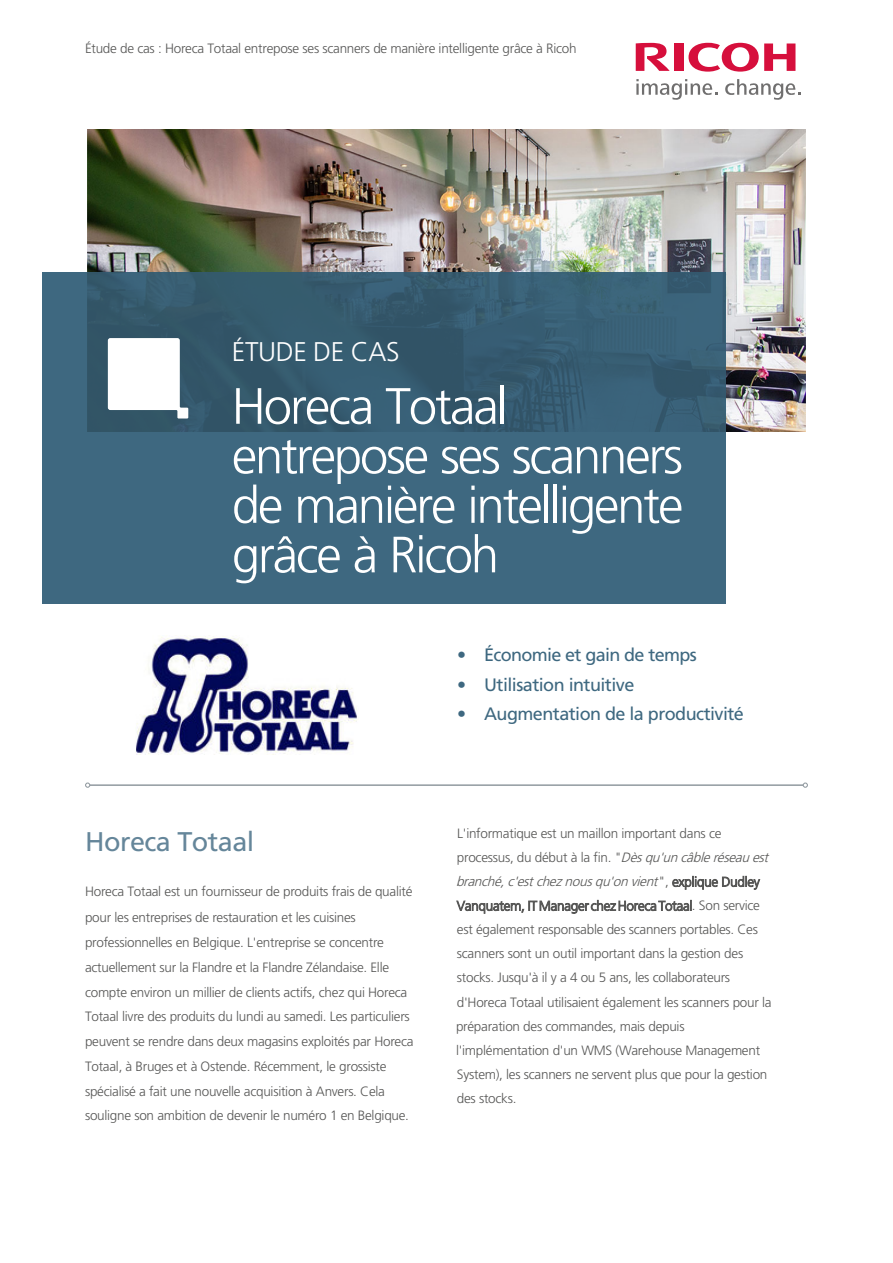
<style>
.page{position:relative;width:893px;height:1263px;background:#fff}
.page>*{position:absolute;margin:0;border:0;box-sizing:border-box;transform-origin:0 0}
.t1{font:300 51px/49.5px "Frutiger";letter-spacing:-.045em;color:#fff}
.t2{font:27px "Frutiger";letter-spacing:-.02em;color:#65869a}
.t3{font:300 27px "Frutiger";letter-spacing:-.015em;color:#fff}
.t4{font:18px "Frutiger";letter-spacing:-.03em;color:#3e6880}
.t5{font:300 13.5px/24px "Frutiger";letter-spacing:-.02em;color:#575756}
.s1{font-family:"Frutiger LT";font-size:14.25px}
.s2{font-style:italic}
</style>
<div class="page">
<img style="left:87px;top:129px;width:719px;height:303px">
<svg style="left:43px;top:272px;width:682px;height:332px;background:#3a6279"></svg>
<hr style="left:90px;top:784px;width:713px;height:2px;background:#919aa0">
<svg style="left:85px;top:782px;width:5px;height:6px"></svg>
<svg style="left:803px;top:782px;width:5px;height:6px"></svg>
<svg style="left:108px;top:338px;width:80px;height:80px"></svg>
<svg style="left:688px;top:43px;width:107px;height:29px"></svg>
<div style="left:674px;top:44px;width:9px;height:27px;background:#d60f3c"></div>
<svg style="left:636px;top:43px;width:34px;height:28px"></svg>
<svg style="left:636px;top:79px;width:81px;height:21px"></svg>
<svg style="left:725px;top:79px;width:75px;height:21px"></svg>
<img style="left:135px;top:635px;width:222px;height:119px">
<p class="t5" style="left:85px;top:37px;width:493px">Étude de cas : Horeca Totaal entrepose ses scanners de manière intelligente grâce à Ricoh</p>
<h2 class="t3" style="left:232px;top:336px;width:169px">ÉTUDE DE CAS</h2>
<h1 class="t1" style="left:232px;top:382px;width:453px">Horeca Totaal entrepose ses scanners de manière intelligente grâce à Ricoh</h1>
<h2 class="t2" style="left:85px;top:825px;width:171px">Horeca Totaal</h2>
<p class="t5" style="left:85px;top:879px;width:330px;line-height:24.9px">Horeca Totaal est un fournisseur de produits frais de qualité pour les entreprise<span class="s1">s</span> de restauration et les cuisines professionnelles en Belgique. L'entreprise se concentre actuellement sur la Flandre et la Flandre Zélandaise. Elle compte environ un millier de clients actifs, chez qui Horeca Totaal livre des produits du lundi au samedi. Les particuliers peuvent se rendre dans deux magasins exploités par Horeca Totaal, à Bruges et à Ostende. Récemment, le grossiste spécialisé a fait une nouvelle acquisition à Anvers. Cela souligne son ambition de devenir le numéro 1 en Belgique.</p>
<h3 class="t4" style="left:457px;top:644px;width:241px">• Économie et gain de temps</h3>
<h3 class="t4" style="left:457px;top:674px;width:179px">• Utilisation intuitive</h3>
<h3 class="t4" style="left:457px;top:703px;width:288px">• Augmentation de la productivité</h3>
<p class="t5" style="left:456px;top:822px;width:318px">L'informatique est un maillon important dans ce processus, du début à la fin. "<span class="s2">Dèsqu'uncâbleréseauest branché,c'estcheznousqu'onvient</span>" , e x p l i q u e D u d l e y Vanquatem, IT Manager chez Horeca Totaal. Son service est également responsable des scanners portables. Ces scanners sont un outil important dans la gestion des stocks. Jusqu'à il y a 4 ou 5 ans, les collaborateurs d'Horeca Totaal utilisaient également les scanners pour la préparation des commandes, mais depuis l'implémentation d'un WMS (Warehouse Management System), les scanners ne servent plus que pour la gestion des stocks.</p>
</div>
